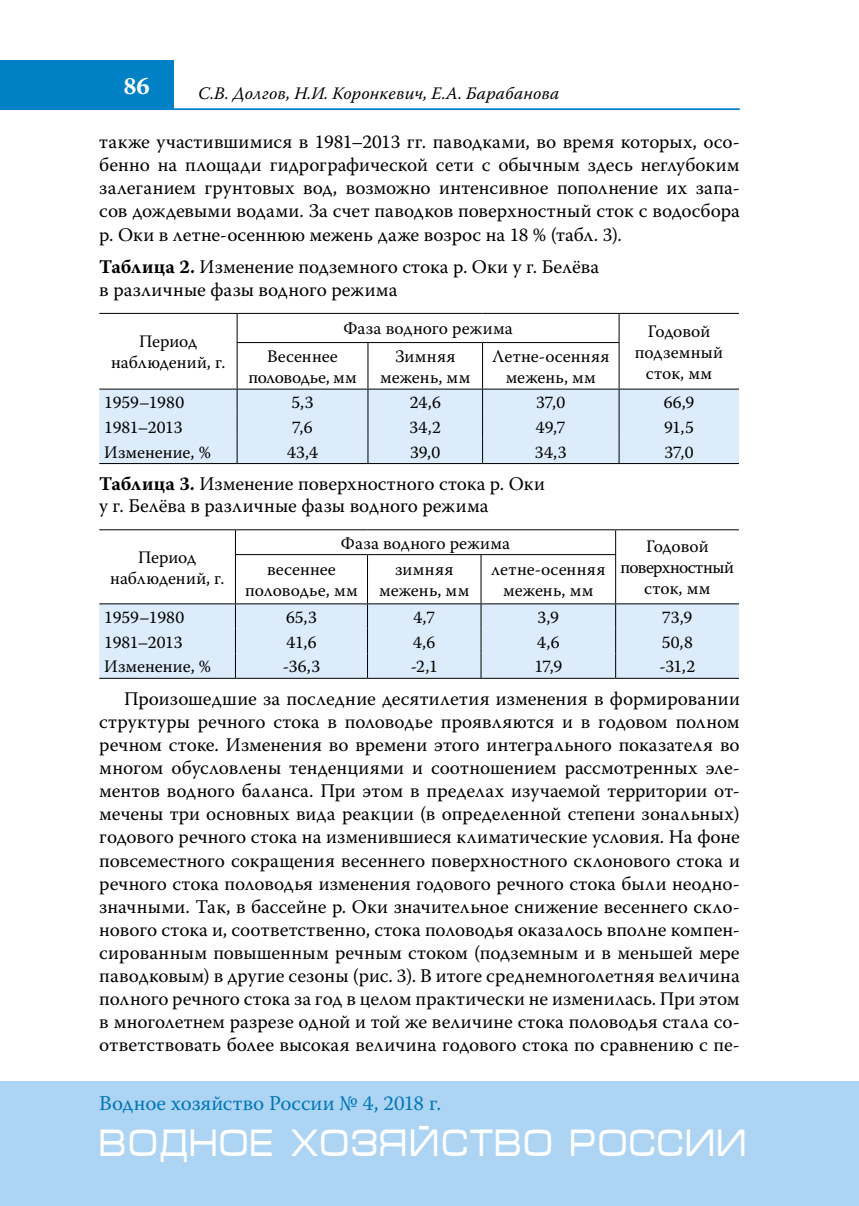
<style>
.page{position:relative;width:859px;height:1206px;background:#fff}
.page>*{position:absolute;margin:0;border:0;box-sizing:border-box;transform-origin:0 0}
.t1{font:38.5px "Micra";color:#fff;scale:.81 1}
.t2{font:700 24.5px "Warnock Pro";color:#fff}
.t3{font:21px "Warnock Pro";color:#0077b6}
.t4{font:19.25px/23.1px "Warnock Pro";color:#000;text-align:justify}
.t5{font:17.5px/21px "Warnock Pro";color:#000;text-align:center}
.t6{font:italic 17.5px "Warnock Pro";letter-spacing:.005em;color:#000}
.t7{font:17.5px/21px "Warnock Pro";letter-spacing:.02em;color:#000;text-align:center}
.t8{font:17.5px/21px "Warnock Pro";letter-spacing:-.02em;color:#000;text-align:center}
.s1{font-weight:700}
</style>
<div class="page">
<hr style="left:0;top:108px;width:739px;height:2px;background:#0080c5">
<div style="left:0;top:60px;width:174px;height:50px;background:#0080c5"></div>
<div style="left:0;top:1081px;width:858px;height:124px;background:#add4f3"></div>
<div style="left:99px;top:389px;width:639px;height:74px;background:#dcecfa"></div>
<hr style="left:99px;top:313px;width:138px;height:1px;background:#000">
<hr style="left:237px;top:313px;width:131px;height:1px;background:#000">
<svg style="left:236px;top:314px;width:1px;height:28px"></svg>
<hr style="left:368px;top:313px;width:114px;height:1px;background:#000">
<hr style="left:482px;top:313px;width:137px;height:1px;background:#000">
<hr style="left:619px;top:313px;width:119px;height:1px;background:#000">
<svg style="left:618px;top:314px;width:1px;height:28px"></svg>
<hr style="left:236px;top:342px;width:132px;height:1px;background:#000">
<hr style="left:236px;top:343px;width:1px;height:45px;background:#000">
<hr style="left:368px;top:342px;width:114px;height:1px;background:#000">
<hr style="left:367px;top:343px;width:1px;height:45px;background:#000">
<hr style="left:482px;top:342px;width:137px;height:1px;background:#000">
<hr style="left:482px;top:343px;width:1px;height:45px;background:#000">
<hr style="left:618px;top:343px;width:1px;height:45px;background:#000">
<hr style="left:99px;top:388px;width:138px;height:1px;background:#000">
<hr style="left:237px;top:388px;width:131px;height:1px;background:#000">
<hr style="left:368px;top:388px;width:114px;height:1px;background:#000">
<hr style="left:482px;top:388px;width:137px;height:1px;background:#000">
<hr style="left:619px;top:388px;width:119px;height:1px;background:#000">
<svg style="left:236px;top:389px;width:1px;height:74px"></svg>
<svg style="left:367px;top:389px;width:1px;height:74px"></svg>
<svg style="left:482px;top:389px;width:1px;height:74px"></svg>
<svg style="left:618px;top:389px;width:1px;height:74px"></svg>
<hr style="left:99px;top:463px;width:138px;height:1px;background:#000">
<hr style="left:237px;top:463px;width:131px;height:1px;background:#000">
<hr style="left:368px;top:463px;width:114px;height:1px;background:#000">
<hr style="left:482px;top:463px;width:137px;height:1px;background:#000">
<hr style="left:619px;top:463px;width:119px;height:1px;background:#000">
<div style="left:99px;top:604px;width:639px;height:74px;background:#dcecfa"></div>
<hr style="left:99px;top:529px;width:136px;height:1px;background:#000">
<hr style="left:235px;top:529px;width:132px;height:1px;background:#000">
<hr style="left:367px;top:529px;width:114px;height:1px;background:#000">
<hr style="left:481px;top:529px;width:134px;height:1px;background:#000">
<hr style="left:615px;top:529px;width:123px;height:1px;background:#000">
<hr style="left:235px;top:554px;width:132px;height:1px;background:#000">
<hr style="left:367px;top:554px;width:114px;height:1px;background:#000">
<hr style="left:481px;top:554px;width:135px;height:1px;background:#000">
<hr style="left:99px;top:603px;width:136px;height:1px;background:#000">
<hr style="left:235px;top:603px;width:132px;height:1px;background:#000">
<hr style="left:367px;top:603px;width:114px;height:1px;background:#000">
<hr style="left:481px;top:603px;width:134px;height:1px;background:#000">
<hr style="left:615px;top:603px;width:123px;height:1px;background:#000">
<hr style="left:99px;top:678px;width:136px;height:1px;background:#000">
<hr style="left:235px;top:678px;width:132px;height:1px;background:#000">
<hr style="left:367px;top:678px;width:114px;height:1px;background:#000">
<hr style="left:481px;top:678px;width:134px;height:1px;background:#000">
<hr style="left:615px;top:678px;width:123px;height:1px;background:#000">
<svg style="left:235px;top:530px;width:1px;height:24px"></svg>
<svg style="left:615px;top:530px;width:1px;height:24px"></svg>
<hr style="left:235px;top:555px;width:1px;height:48px;background:#000">
<hr style="left:367px;top:555px;width:1px;height:48px;background:#000">
<hr style="left:480px;top:555px;width:1px;height:48px;background:#000">
<hr style="left:615px;top:555px;width:1px;height:48px;background:#000">
<svg style="left:235px;top:604px;width:1px;height:74px"></svg>
<svg style="left:367px;top:604px;width:1px;height:74px"></svg>
<svg style="left:480px;top:604px;width:1px;height:74px"></svg>
<svg style="left:615px;top:604px;width:1px;height:74px"></svg>
<p class="t2" style="left:123px;top:71px;width:28px">86</p>
<p class="t6" style="left:198px;top:82px;width:362px">С.В. Долгов, Н.И. Коронкевич, Е.А. Барабанова</p>
<p class="t4" style="left:99px;top:130px;width:641px">также участившимися в 1981–2013 гг. паводками, во время которых, осо&shy;бенно на площади гидрографической сети с обычным здесь неглубоким залеганием грунтовых вод, возможно интенсивное пополнение их запа&shy;сов дождевыми водами. За счет паводков поверхностный сток с водосбора р. Оки в летне-осеннюю межень даже возрос на 18 % (табл. 3).</p>
<p class="t4" style="left:99px;top:255px;width:501px"><span class="s1">Таблица 2.</span> Изменение подземного стока р. Оки у г. Белёва в различные фазы водного режима</p>
<p class="t5" style="left:111px;top:330px;width:116px">Период наблюдений, г.</p>
<p class="t5" style="left:343px;top:318px;width:171px">Фаза водного режима</p>
<p class="t5" style="left:634px;top:320px;width:90px">Годовой подземный сток, мм</p>
<p class="t5" style="left:248px;top:345px;width:110px">весеннее половодье, мм</p>
<p class="t7" style="left:380px;top:345px;width:92px">зимняя межень, мм</p>
<p class="t5" style="left:492px;top:345px;width:119px">летне-осенняя межень, мм</p>
<p class="t5" style="left:104px;top:391px;width:81px">1959–1980</p>
<p class="t5" style="left:291px;top:391px;width:24px">5,3</p>
<p class="t5" style="left:409px;top:391px;width:33px">24,6</p>
<p class="t5" style="left:536px;top:391px;width:30px">37,0</p>
<p class="t5" style="left:663px;top:391px;width:32px">66,9</p>
<p class="t5" style="left:104px;top:416px;width:80px">1981–2013</p>
<p class="t5" style="left:292px;top:416px;width:22px">7,6</p>
<p class="t5" style="left:409px;top:416px;width:33px">34,2</p>
<p class="t5" style="left:535px;top:416px;width:31px">49,7</p>
<p class="t5" style="left:663px;top:416px;width:31px">91,5</p>
<p class="t5" style="left:104px;top:441px;width:108px">Изменение, %</p>
<p class="t5" style="left:287px;top:441px;width:32px">43,4</p>
<p class="t5" style="left:410px;top:441px;width:31px">39,0</p>
<p class="t5" style="left:534px;top:441px;width:33px">34,3</p>
<p class="t5" style="left:664px;top:441px;width:30px">37,0</p>
<p class="t4" style="left:99px;top:471px;width:447px"><span class="s1">Таблица 3.</span> Изменение поверхностного стока р. Оки у г. Белёва в различные фазы водного режима</p>
<p class="t5" style="left:110px;top:546px;width:116px">Период наблюдений, г.</p>
<p class="t5" style="left:341px;top:532px;width:171px">Фаза водного режима</p>
<p class="t8" style="left:620px;top:535px;width:115px">Годовой поверхностный сток, мм</p>
<p class="t5" style="left:245px;top:558px;width:114px">весеннее половодье, мм</p>
<p class="t7" style="left:379px;top:558px;width:92px">зимняя межень, мм</p>
<p class="t5" style="left:491px;top:558px;width:115px">летне-осенняя межень, мм</p>
<p class="t5" style="left:104px;top:606px;width:81px">1959–1980</p>
<p class="t5" style="left:286px;top:606px;width:32px">65,3</p>
<p class="t5" style="left:413px;top:606px;width:23px">4,7</p>
<p class="t5" style="left:537px;top:606px;width:23px">3,9</p>
<p class="t5" style="left:662px;top:606px;width:32px">73,9</p>
<p class="t5" style="left:104px;top:631px;width:80px">1981–2013</p>
<p class="t5" style="left:286px;top:631px;width:32px">41,6</p>
<p class="t5" style="left:413px;top:631px;width:24px">4,6</p>
<p class="t5" style="left:537px;top:631px;width:24px">4,6</p>
<p class="t5" style="left:661px;top:631px;width:33px">50,8</p>
<p class="t5" style="left:104px;top:655px;width:108px">Изменение, %</p>
<p class="t5" style="left:283px;top:655px;width:39px">-36,3</p>
<p class="t5" style="left:410px;top:655px;width:29px">-2,1</p>
<p class="t5" style="left:534px;top:655px;width:29px">17,9</p>
<p class="t5" style="left:659px;top:655px;width:37px">-31,2</p>
<p class="t4" style="left:99px;top:686px;width:641px;text-indent:25px">Произошедшие за последние десятилетия изменения в формировании структуры речного стока в половодье проявляются и в годовом полном речном стоке. Изменения во времени этого интегрального показателя во многом обусловлены тенденциями и соотношением рассмотренных эле&shy;ментов водного баланса. При этом в пределах изучаемой территории от&shy;мечены три основных вида реакции (в определенной степени зональных) годового речного стока на изменившиеся климатические условия. На фоне повсеместного сокращения весеннего поверхностного склонового стока и речного стока половодья изменения годового речного стока были неодно&shy;значными. Так, в бассейне р. Оки значительное снижение весеннего скло&shy;нового стока и, соответственно, стока половодья оказалось вполне компен&shy;сированным повышенным речным стоком (подземным и в меньшей мере паводковым) в другие сезоны (рис. 3). В итоге среднемноголетняя величина полного речного стока за год в целом практически не изменилась. При этом в многолетнем разрезе одной и той же величине стока половодья стала со&shy;ответствовать более высокая величина годового стока по сравнению с пе-</p>
<p class="t3" style="left:99px;top:1090px;width:343px">Водное хозяйство России № 4, 2018 г.</p>
<h1 class="t1" style="left:99px;top:1122px;width:801px">ВОДНОЕ ХОЗЯЙСТВО РОССИИ</h1>
</div>
